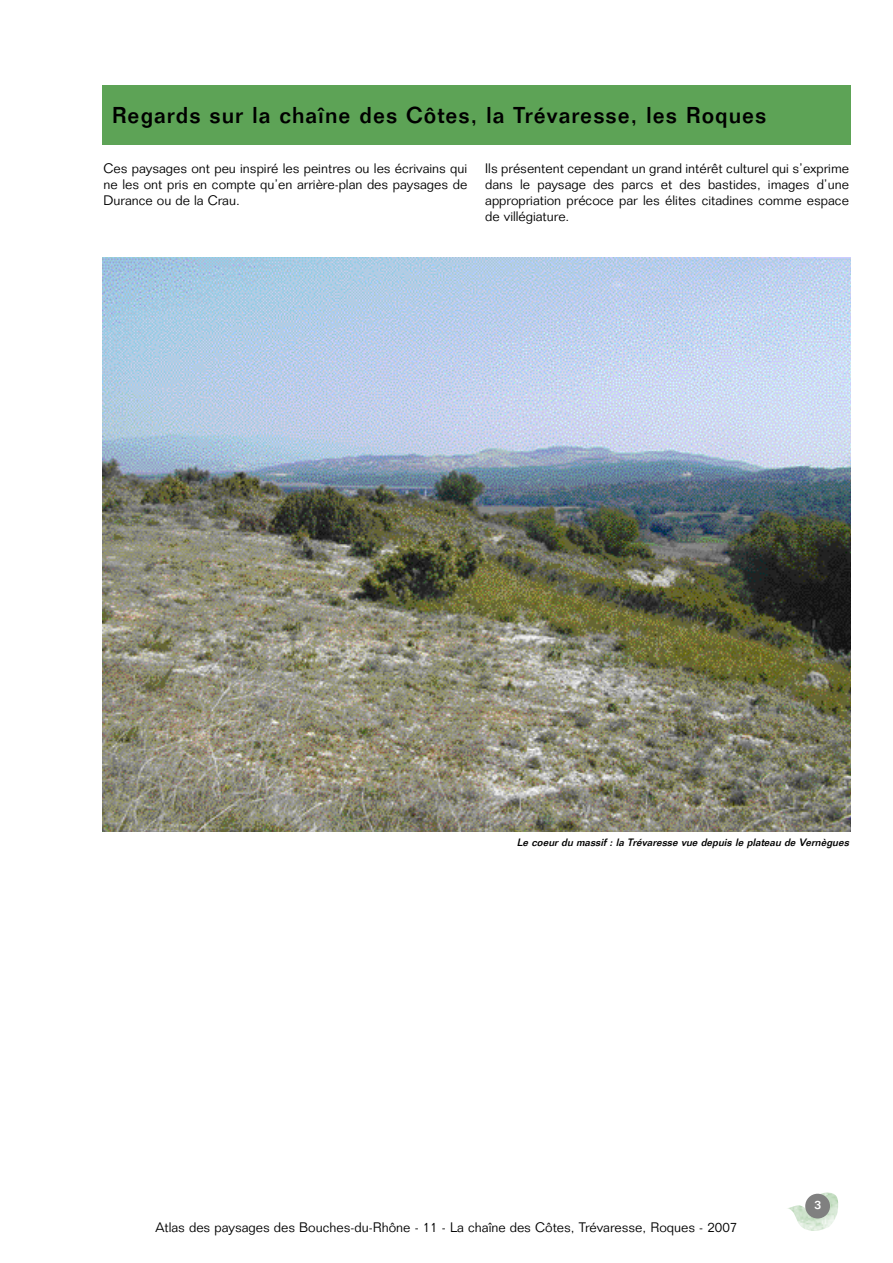
<style>
.page{position:relative;width:893px;height:1263px;background:#fff}
.page>*{position:absolute;margin:0;border:0;box-sizing:border-box;transform-origin:0 0}
.t1{font:500 22.5px "Folio";letter-spacing:.045em;color:#000}
.t2{font:300 13.5px/16.2px "Folio";color:#000;text-align:justify}
.t3{font:500 12px "Folio";color:#fff}
.t4{font:italic 500 10.5px "Folio";color:#000}
</style>
<div class="page">
<img style="left:788px;top:1192px;width:51px;height:39px">
<div style="left:805px;top:1194px;width:25px;height:24px;background:#808080;border-radius:50%"></div>
<div style="left:102px;top:85px;width:748px;height:60px;background:#5da356"></div>
<img style="left:102px;top:257px;width:748px;height:574px">
<h1 class="t1" style="left:112px;top:107px;width:656px">Regards sur la chaîne des Côtes, la Trévaresse, les Roques</h1>
<p class="t2" style="left:104px;top:161px;width:365px">Ces paysages ont peu inspiré les peintres ou les écrivains qui ne les ont pris en compte qu’en arrière-plan des paysages de Durance ou de la Crau.</p>
<p class="t2" style="left:485px;top:161px;width:365px">Ils présentent cependant un grand intérêt culturel qui s’exprime dans le paysage des parcs et des bastides, images d’une appropriation précoce par les élites citadines comme espace de villégiature.</p>
<p class="t4" style="left:517px;top:839px;width:336px">Le coeur du massif : la Trévaresse vue depuis le plateau de Vernègues</p>
<p class="t2" style="left:156px;top:1220px;width:583px">Atlas des paysages des Bouches-du-Rhône - 11 - La chaîne des Côtes, Trévaresse, Roques - 2007</p>
<p class="t3" style="left:815px;top:1201px;width:8px">3</p>
</div>
